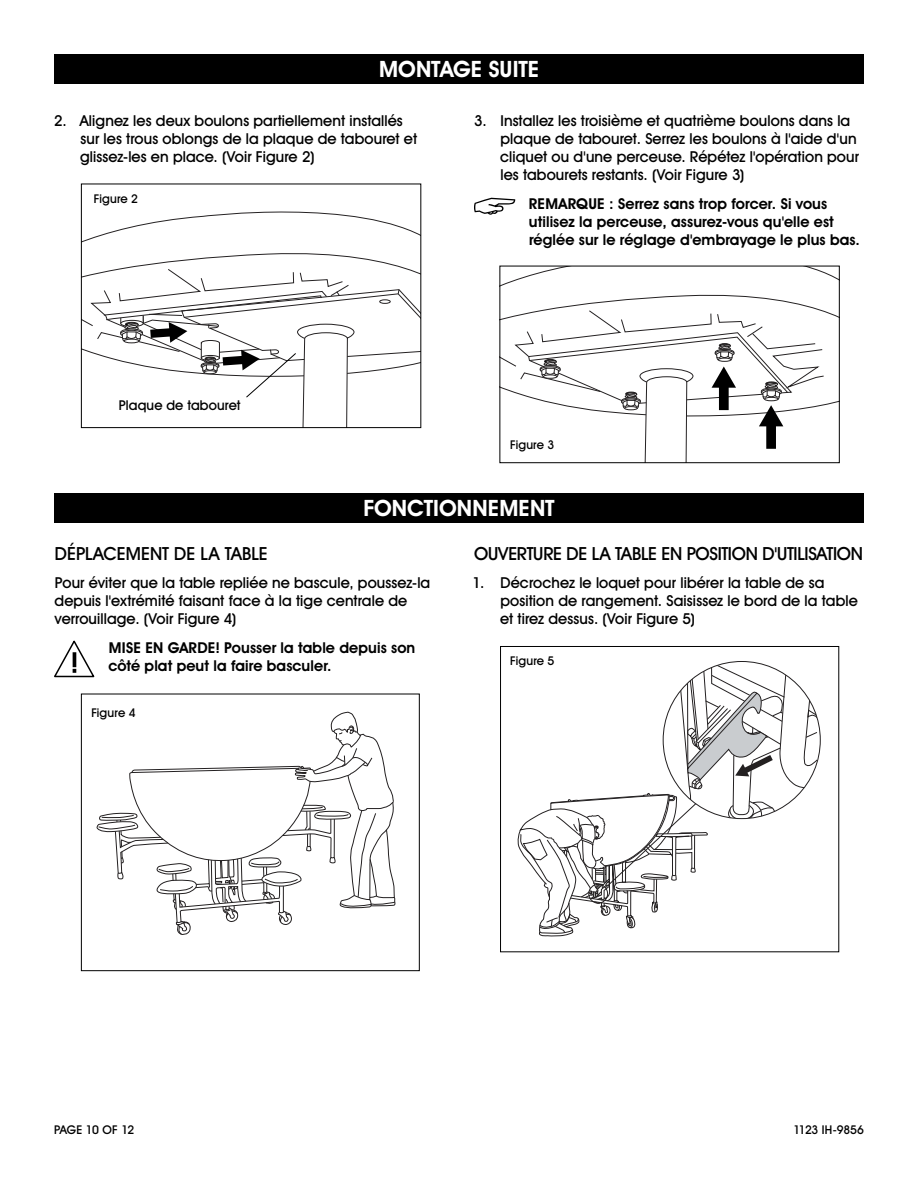
<style>
.page{position:relative;width:918px;height:1188px;background:#fff}
.page>*{position:absolute;margin:0;border:0;box-sizing:border-box;transform-origin:0 0}
.t1{font:700 22.5px "Uline Two Knine";letter-spacing:.005em;color:#fff}
.t2{font:18px "Uline Two Knine";letter-spacing:-.01em;color:#000}
.t3{font:15px/18px "Uline Two Knine";letter-spacing:.005em;color:#000}
.t4{font:700 15px/18px "Uline Two Knine";letter-spacing:.005em;color:#000}
.t5{font:13.5px "Uline Two Knine";letter-spacing:.01em;color:#000}
.t6{font:12px "Uline Two Knine";color:#000}
.t7{font:12px "Uline Two Knine";letter-spacing:-.02em;color:#000}
</style>
<div class="page">
<svg style="left:54px;top:641px;width:40px;height:36px"></svg>
<div style="left:54px;top:493px;width:810px;height:30px;background:#000"></div>
<div style="left:54px;top:54px;width:810px;height:30px;background:#000"></div>
<svg style="left:502px;top:268px;width:323px;height:193px"></svg>
<div style="left:500px;top:266px;width:340px;height:197px;border:1px solid #000"></div>
<div style="left:509px;top:437px;width:66px;height:16px;background:#fff"></div>
<svg style="left:81px;top:184px;width:340px;height:244px"></svg>
<svg style="left:96px;top:711px;width:300px;height:224px"></svg>
<div style="left:81px;top:694px;width:339px;height:277px;border:1px solid #000"></div>
<div style="left:90px;top:703px;width:67px;height:18px;background:#fff"></div>
<svg style="left:517px;top:661px;width:300px;height:276px"></svg>
<div style="left:500px;top:646px;width:339px;height:306px;border:1px solid #000"></div>
<svg style="left:474px;top:198px;width:41px;height:17px"></svg>
<h1 class="t1" style="left:379px;top:56px;width:161px">MONTAGE SUITE</h1>
<p class="t3" style="left:80px;top:112px;width:339px;text-indent:-26px">2. Alignez les deux boulons partiellement installés sur les trous oblongs de la plaque de tabouret et glissez-les en place. (Voir Figure 2)</p>
<p class="t3" style="left:500px;top:112px;width:360px;text-indent:-26px">3. Installez les troisième et quatrième boulons dans la plaque de tabouret. Serrez les boulons à l'aide d'un cliquet ou d'une perceuse. Répétez l'opération pour les tabourets restants. (Voir Figure 3)</p>
<p class="t4" style="left:529px;top:194px;width:333px">REMARQUE : Serrez sans trop forcer. Si vous utilisez la perceuse, assurez-vous qu'elle est réglée sur le réglage d'embrayage le plus bas.</p>
<p class="t6" style="left:94px;top:192px;width:46px">Figure 2</p>
<p class="t5" style="left:119px;top:397px;width:123px">Plaque de tabouret</p>
<p class="t6" style="left:510px;top:438px;width:46px">Figure 3</p>
<h1 class="t1" style="left:363px;top:495px;width:193px">FONCTIONNEMENT</h1>
<p class="t2" style="left:55px;top:542px;width:214px">DÉPLACEMENT DE LA TABLE</p>
<p class="t3" style="left:55px;top:574px;width:377px">Pour éviter que la table repliée ne bascule, poussez-la depuis l'extrémité faisant face à la tige centrale de verrouillage. (Voir Figure 4)</p>
<p class="t4" style="left:108px;top:639px;width:308px">MISE EN GARDE! Pousser la table depuis son côté plat peut la faire basculer.</p>
<p class="t6" style="left:91px;top:705px;width:46px">Figure 4</p>
<p class="t2" style="left:474px;top:542px;width:390px">OUVERTURE DE LA TABLE EN POSITION D'UTILISATION</p>
<p class="t3" style="left:500px;top:574px;width:359px;text-indent:-28px">1. Décrochez le loquet pour libérer la table de sa position de rangement. Saisissez le bord de la table et tirez dessus. (Voir Figure 5)</p>
<p class="t6" style="left:510px;top:653px;width:46px">Figure 5</p>
<p class="t7" style="left:54px;top:1122px;width:82px">PAGE 10 OF 12</p>
<p class="t7" style="left:794px;top:1122px;width:72px">1123 IH-9856</p>
</div>
